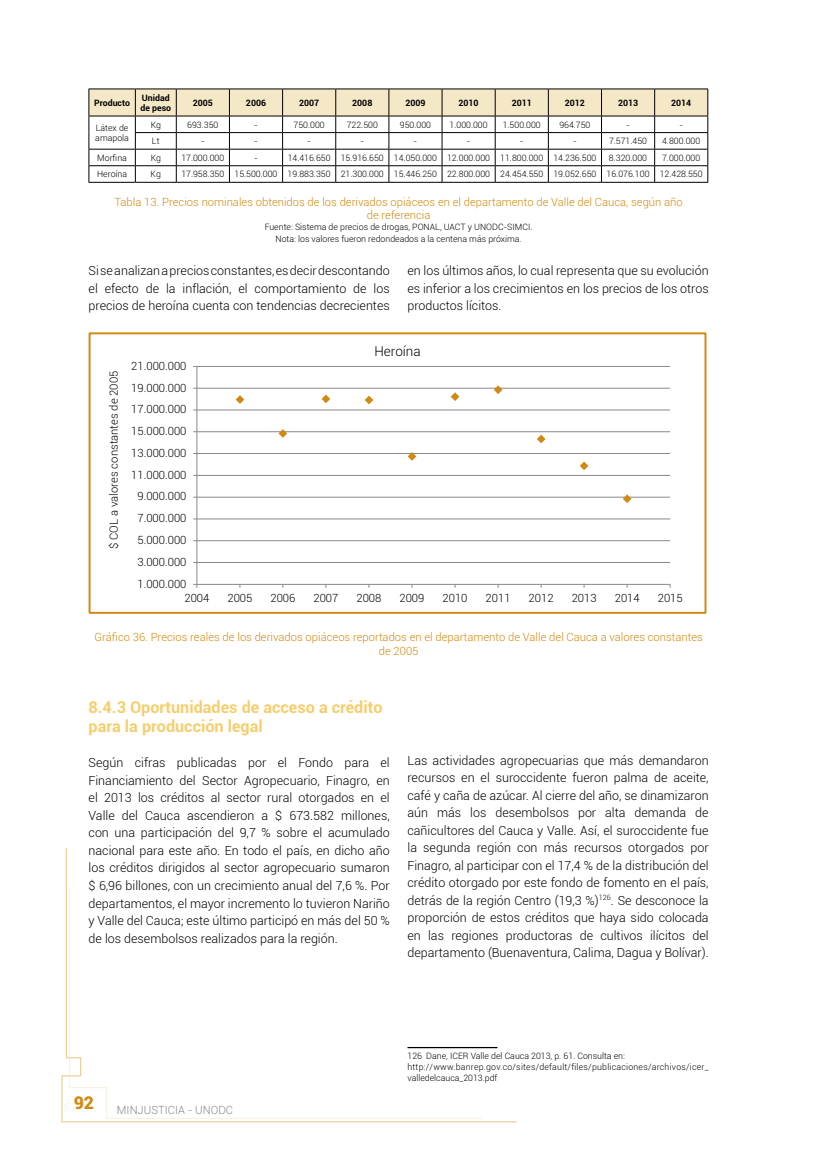
<style>
.page{position:relative;width:815px;height:1170px;background:#fff}
.page>*{position:absolute;margin:0;border:0;box-sizing:border-box;transform-origin:0 0}
.t1{font:900 17.5px "Roboto";color:#d18a12}
.t2{font:700 16.25px/19.5px "Roboto";color:#f5ce6e}
.t3{font:300 13.5px "Roboto";color:#000}
.t4{font:300 12.5px/17.5px "Roboto";color:#000;text-align:justify}
.t5{font:300 11.25px/13.5px "Roboto";color:#d18a12;text-align:center}
.t6{font:300 11.25px "Roboto";letter-spacing:.005em;color:#000}
.t7{font:300 11.25px "Roboto";color:#878787}
.t8{font:300 8.75px/10.5px "Roboto";color:#000}
.t9{font:300 8.75px/11.2px "Roboto";letter-spacing:.02em;color:#000}
.t10{font:700 8.75px/10.5px "Roboto";color:#000}
</style>
<div class="page">
<svg style="left:61px;top:848px;width:456px;height:274px"></svg>
<svg style="left:68px;top:886px;width:415px;height:233px"></svg>
<hr style="left:89px;top:182px;width:46px;height:1px;background:#000">
<hr style="left:135px;top:182px;width:41px;height:1px;background:#000">
<hr style="left:176px;top:182px;width:53px;height:1px;background:#000">
<hr style="left:229px;top:182px;width:54px;height:1px;background:#000">
<hr style="left:283px;top:182px;width:53px;height:1px;background:#000">
<hr style="left:336px;top:182px;width:53px;height:1px;background:#000">
<hr style="left:389px;top:182px;width:53px;height:1px;background:#000">
<hr style="left:442px;top:182px;width:53px;height:1px;background:#000">
<hr style="left:495px;top:182px;width:53px;height:1px;background:#000">
<hr style="left:548px;top:182px;width:53px;height:1px;background:#000">
<hr style="left:601px;top:182px;width:54px;height:1px;background:#000">
<hr style="left:655px;top:182px;width:53px;height:1px;background:#000">
<svg style="left:89px;top:89px;width:619px;height:93px"></svg>
<hr style="left:197px;top:562px;width:473px;height:1px;background:#898989">
<hr style="left:197px;top:540px;width:473px;height:1px;background:#898989">
<hr style="left:197px;top:518px;width:473px;height:1px;background:#898989">
<hr style="left:197px;top:497px;width:473px;height:1px;background:#898989">
<hr style="left:197px;top:475px;width:473px;height:1px;background:#898989">
<hr style="left:197px;top:453px;width:473px;height:1px;background:#898989">
<hr style="left:197px;top:431px;width:473px;height:1px;background:#898989">
<hr style="left:197px;top:409px;width:473px;height:1px;background:#898989">
<hr style="left:197px;top:388px;width:473px;height:1px;background:#898989">
<hr style="left:197px;top:366px;width:473px;height:1px;background:#898989">
<hr style="left:197px;top:366px;width:1px;height:218px;background:#898989">
<hr style="left:197px;top:584px;width:473px;height:1px;background:#898989">
<svg style="left:236px;top:395px;width:8px;height:9px"></svg>
<svg style="left:279px;top:429px;width:8px;height:9px"></svg>
<svg style="left:322px;top:394px;width:8px;height:9px"></svg>
<svg style="left:365px;top:395px;width:8px;height:9px"></svg>
<svg style="left:408px;top:452px;width:8px;height:9px"></svg>
<svg style="left:451px;top:392px;width:8px;height:9px"></svg>
<svg style="left:494px;top:385px;width:8px;height:9px"></svg>
<svg style="left:537px;top:434px;width:9px;height:9px"></svg>
<svg style="left:580px;top:461px;width:8px;height:9px"></svg>
<svg style="left:623px;top:494px;width:8px;height:9px"></svg>
<div style="left:89px;top:332px;width:617px;height:281px;border:2px solid #d08912"></div>
<hr style="left:407px;top:1046px;width:90px;height:2px;background:#000">
<p class="t10" style="left:94px;top:97px;width:37px">Producto</p>
<p class="t10" style="left:140px;top:92px;width:32px">Unidad de peso</p>
<p class="t10" style="left:193px;top:97px;width:22px">2005</p>
<p class="t10" style="left:246px;top:97px;width:22px">2006</p>
<p class="t10" style="left:299px;top:97px;width:22px">2007</p>
<p class="t10" style="left:352px;top:97px;width:22px">2008</p>
<p class="t10" style="left:405px;top:97px;width:22px">2009</p>
<p class="t10" style="left:459px;top:97px;width:22px">2010</p>
<p class="t10" style="left:512px;top:97px;width:22px">2011</p>
<p class="t10" style="left:565px;top:97px;width:22px">2012</p>
<p class="t10" style="left:618px;top:97px;width:22px">2013</p>
<p class="t10" style="left:671px;top:97px;width:22px">2014</p>
<p class="t8" style="left:95px;top:122px;width:35px">Látex de amapola</p>
<p class="t8" style="left:151px;top:119px;width:12px">Kg</p>
<p class="t8" style="left:187px;top:119px;width:33px">693.350</p>
<p class="t8" style="left:254px;top:119px;width:5px">-</p>
<p class="t8" style="left:294px;top:119px;width:33px">750.000</p>
<p class="t8" style="left:347px;top:119px;width:33px">722.500</p>
<p class="t8" style="left:400px;top:119px;width:33px">950.000</p>
<p class="t8" style="left:450px;top:119px;width:40px">1.000.000</p>
<p class="t8" style="left:503px;top:119px;width:40px">1.500.000</p>
<p class="t8" style="left:559px;top:119px;width:33px">964.750</p>
<p class="t8" style="left:626px;top:119px;width:5px">-</p>
<p class="t8" style="left:679px;top:119px;width:5px">-</p>
<p class="t8" style="left:152px;top:135px;width:9px">Lt</p>
<p class="t8" style="left:201px;top:135px;width:5px">-</p>
<p class="t8" style="left:254px;top:135px;width:5px">-</p>
<p class="t8" style="left:307px;top:135px;width:5px">-</p>
<p class="t8" style="left:360px;top:135px;width:5px">-</p>
<p class="t8" style="left:414px;top:135px;width:5px">-</p>
<p class="t8" style="left:467px;top:135px;width:5px">-</p>
<p class="t8" style="left:520px;top:135px;width:5px">-</p>
<p class="t8" style="left:573px;top:135px;width:5px">-</p>
<p class="t8" style="left:609px;top:135px;width:40px">7.571.450</p>
<p class="t8" style="left:662px;top:135px;width:40px">4.800.000</p>
<p class="t8" style="left:97px;top:152px;width:31px">Morfina</p>
<p class="t8" style="left:151px;top:152px;width:12px">Kg</p>
<p class="t8" style="left:181px;top:152px;width:44px">17.000.000</p>
<p class="t8" style="left:254px;top:152px;width:5px">-</p>
<p class="t8" style="left:288px;top:152px;width:310px">14.416.650 15.916.650 14.050.000 12.000.000 11.800.000 14.236.500</p>
<p class="t8" style="left:609px;top:152px;width:40px">8.320.000</p>
<p class="t8" style="left:662px;top:152px;width:40px">7.000.000</p>
<p class="t8" style="left:97px;top:169px;width:32px">Heroína</p>
<p class="t8" style="left:151px;top:169px;width:12px">Kg</p>
<p class="t8" style="left:181px;top:169px;width:523px">17.958.350 15.500.000 19.883.350 21.300.000 15.446.250 22.800.000 24.454.550 19.052.650 16.076.100 12.428.550</p>
<p class="t5" style="left:114px;top:194px;width:570px">Tabla 13. Precios nominales obtenidos de los derivados opiáceos en el departamento de Valle del Cauca, según año de referencia</p>
<p class="t8" style="left:265px;top:221px;width:269px;line-height:11.2px;text-align:center">Fuente: Sistema de precios de drogas, PONAL, UACT y UNODC-SIMCI.<br>Nota: los valores fueron redondeados a la centena más próxima.</p>
<p class="t4" style="left:89px;top:262px;width:303px">Si se analizan a precios constantes, es decir descontando el efecto de la inflación, el comportamiento de los precios de heroína cuenta con tendencias decrecientes</p>
<p class="t4" style="left:407px;top:262px;width:303px">en los últimos años, lo cual representa que su evolución es inferior a los crecimientos en los precios de los otros productos lícitos.</p>
<p class="t6" style="left:106px;top:548px;width:179px;rotate:-90deg">$ COL a valores constantes de 2005</p>
<p class="t6" style="left:131px;top:358px;width:57px">21.000.000</p>
<p class="t6" style="left:131px;top:379px;width:57px">19.000.000</p>
<p class="t6" style="left:131px;top:401px;width:57px">17.000.000</p>
<p class="t6" style="left:131px;top:423px;width:57px">15.000.000</p>
<p class="t6" style="left:131px;top:445px;width:57px">13.000.000</p>
<p class="t6" style="left:131px;top:467px;width:57px">11.000.000</p>
<p class="t6" style="left:137px;top:488px;width:50px">9.000.000</p>
<p class="t6" style="left:137px;top:510px;width:50px">7.000.000</p>
<p class="t6" style="left:137px;top:532px;width:50px">5.000.000</p>
<p class="t6" style="left:137px;top:554px;width:50px">3.000.000</p>
<p class="t6" style="left:137px;top:576px;width:50px">1.000.000</p>
<p class="t3" style="left:374px;top:341px;width:48px">Heroína</p>
<p class="t6" style="left:184px;top:590px;width:26px">2004</p>
<p class="t6" style="left:227px;top:590px;width:26px">2005</p>
<p class="t6" style="left:270px;top:590px;width:26px">2006</p>
<p class="t6" style="left:313px;top:590px;width:26px">2007</p>
<p class="t6" style="left:356px;top:590px;width:26px">2008</p>
<p class="t6" style="left:400px;top:590px;width:26px">2009</p>
<p class="t6" style="left:443px;top:590px;width:26px">2010</p>
<p class="t6" style="left:486px;top:590px;width:26px">2011</p>
<p class="t6" style="left:529px;top:590px;width:26px">2012</p>
<p class="t6" style="left:572px;top:590px;width:26px">2013</p>
<p class="t6" style="left:615px;top:590px;width:26px">2014</p>
<p class="t6" style="left:658px;top:590px;width:26px">2015</p>
<p class="t5" style="left:94px;top:630px;width:610px">Gráfico 36. Precios reales de los derivados opiáceos reportados en el departamento de Valle del Cauca a valores constantes de 2005</p>
<h2 class="t2" style="left:89px;top:696px;width:296px">8.4.3 Oportunidades de acceso a crédito para la producción legal</h2>
<p class="t4" style="left:89px;top:753px;width:303px">Según cifras publicadas por el Fondo para el Financiamiento del Sector Agropecuario, Finagro, en el 2013 los créditos al sector rural otorgados en el Valle del Cauca ascendieron a $ 673.582 millones, con una participación del 9,7 % sobre el acumulado nacional para este año. En todo el país, en dicho año los créditos dirigidos al sector agropecuario sumaron $ 6,96 billones, con un crecimiento anual del 7,6 %. Por departamentos, el mayor incremento lo tuvieron Nariño y Valle del Cauca; este último participó en más del 50 % de los desembolsos realizados para la región.</p>
<p class="t4" style="left:407px;top:750px;width:303px">Las actividades agropecuarias que más demandaron recursos en el suroccidente fueron palma de aceite, café y caña de azúcar. Al cierre del año, se dinamizaron aún más los desembolsos por alta demanda de cañicultores del Cauca y Valle. Así, el suroccidente fue la segunda región con más recursos otorgados por Finagro, al participar con el 17,4 % de la distribución del crédito otorgado por este fondo de fomento en el país, detrás de la región Centro (19,3 %)<sup>126</sup>. Se desconoce la proporción de estos créditos que haya sido colocada en las regiones productoras de cultivos ilícitos del departamento (Buenaventura, Calima, Dagua y Bolívar).</p>
<h1 class="t1" style="left:74px;top:1089px;width:22px">92</h1>
<p class="t7" style="left:117px;top:1101px;width:118px">MINJUSTICIA - UNODC</p>
<p class="t9" style="left:407px;top:1049px;width:303px">126 Dane, ICER Valle del Cauca 2013, p. 61. Consulta en: http://www.banrep.gov.co/sites/default/files/publicaciones/archivos/icer_ valledelcauca_2013.pdf</p>
</div>
